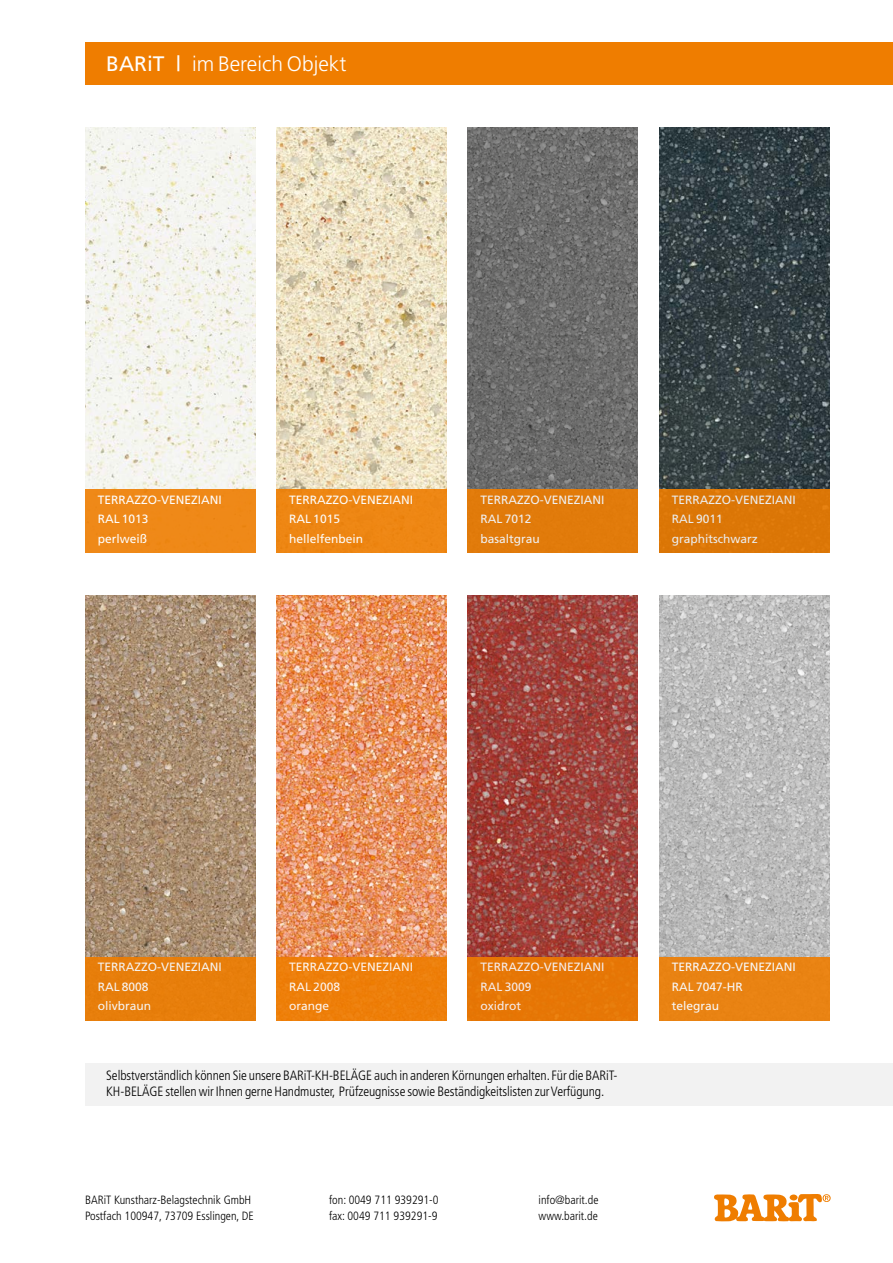
<style>
.page{position:relative;width:893px;height:1263px;background:#fff}
.page>*{position:absolute;margin:0;border:0;box-sizing:border-box;transform-origin:0 0}
.t1{font:300 21px "Frutiger";color:#fff}
.t2{font:300 condensed 13.5px/16.2px "Frutiger";letter-spacing:-.005em;color:#000}
.t3{font:12px/19.5px "Frutiger";color:#fff}
.t4{font:300 condensed 12px/16.5px "Frutiger";color:#000}
.s1{font-weight:400}
</style>
<div class="page">
<div style="left:822px;top:1063px;width:71px;height:43px;background:#f2f2f2"></div>
<svg style="left:714px;top:1194px;width:117px;height:27px"></svg>
<div style="left:85px;top:43px;width:808px;height:42px;background:#ef7d00"></div>
<img style="left:85px;top:128px;width:170px;height:361px">
<div style="left:85px;top:489px;width:170px;height:64px;background:#ef8918"></div>
<img style="left:276px;top:128px;width:170px;height:361px">
<div style="left:276px;top:489px;width:170px;height:64px;background:#ee8713"></div>
<img style="left:468px;top:128px;width:170px;height:361px">
<div style="left:468px;top:489px;width:170px;height:64px;background:#e17b0a"></div>
<img style="left:659px;top:128px;width:170px;height:361px">
<div style="left:659px;top:489px;width:170px;height:64px;background:#db7606"></div>
<img style="left:85px;top:595px;width:170px;height:362px">
<div style="left:85px;top:957px;width:170px;height:63px;background:#e77e0b"></div>
<img style="left:276px;top:595px;width:170px;height:362px">
<div style="left:276px;top:957px;width:170px;height:63px;background:#ee7f09"></div>
<img style="left:468px;top:595px;width:170px;height:362px">
<div style="left:468px;top:957px;width:170px;height:63px;background:#e67605"></div>
<img style="left:659px;top:595px;width:170px;height:362px">
<div style="left:659px;top:957px;width:170px;height:63px;background:#e98312"></div>
<div style="left:85px;top:1063px;width:765px;height:43px;background:#f2f2f2"></div>
<h1 class="t1" style="left:106px;top:52px;width:242px"><span class="s1">BARIT |</span> im Bereich Objekt</h1>
<p class="t3" style="left:98px;top:490px;width:126px">TERRAZZO-VENEZIANI<br>RAL 1013<br>PERLWEIß</p>
<p class="t3" style="left:289px;top:490px;width:126px">TERRAZZO-VENEZIANI<br>RAL 1015<br>HELLELFENBEIN</p>
<p class="t3" style="left:480px;top:490px;width:126px">TERRAZZO-VENEZIANI<br>RAL 7012<br>BASALTGRAU</p>
<p class="t3" style="left:672px;top:490px;width:126px">TERRAZZO-VENEZIANI<br>RAL 9011<br>GRAPHITSCHWARZ</p>
<p class="t3" style="left:98px;top:957px;width:126px">TERRAZZO-VENEZIANI<br>RAL 8008<br>OLIVBRAUN</p>
<p class="t3" style="left:289px;top:957px;width:126px">TERRAZZO-VENEZIANI<br>RAL 2008<br>ORANGE</p>
<p class="t3" style="left:480px;top:957px;width:126px">TERRAZZO-VENEZIANI<br>RAL 3009<br>OXIDROT</p>
<p class="t3" style="left:672px;top:957px;width:126px">TERRAZZO-VENEZIANI<br>RAL 7047-HR<br>TELEGRAU</p>
<p class="t2" style="left:106px;top:1067px;width:513px">Selbstverständlich können Sie unsere BARiT-KH-BELÄGE auch in anderen Körnungen erhalten. Für die BARiT-<br>KH-BELÄGE stellen wir Ihnen gerne Handmuster, Prüfzeugnisse sowie Beständigkeitslisten zur Verfügung.</p>
<p class="t4" style="left:85px;top:1191px;width:170px">BARiT Kunstharz-Belagstechnik GmbH<br>Postfach 100947, 73709 Esslingen, DE</p>
<p class="t4" style="left:329px;top:1191px;width:111px">fon: 0049 711 939291-0 fax: 0049 711 939291-9</p>
<p class="t4" style="left:539px;top:1191px;width:61px">info@barit.de www.barit.de</p>
</div>
